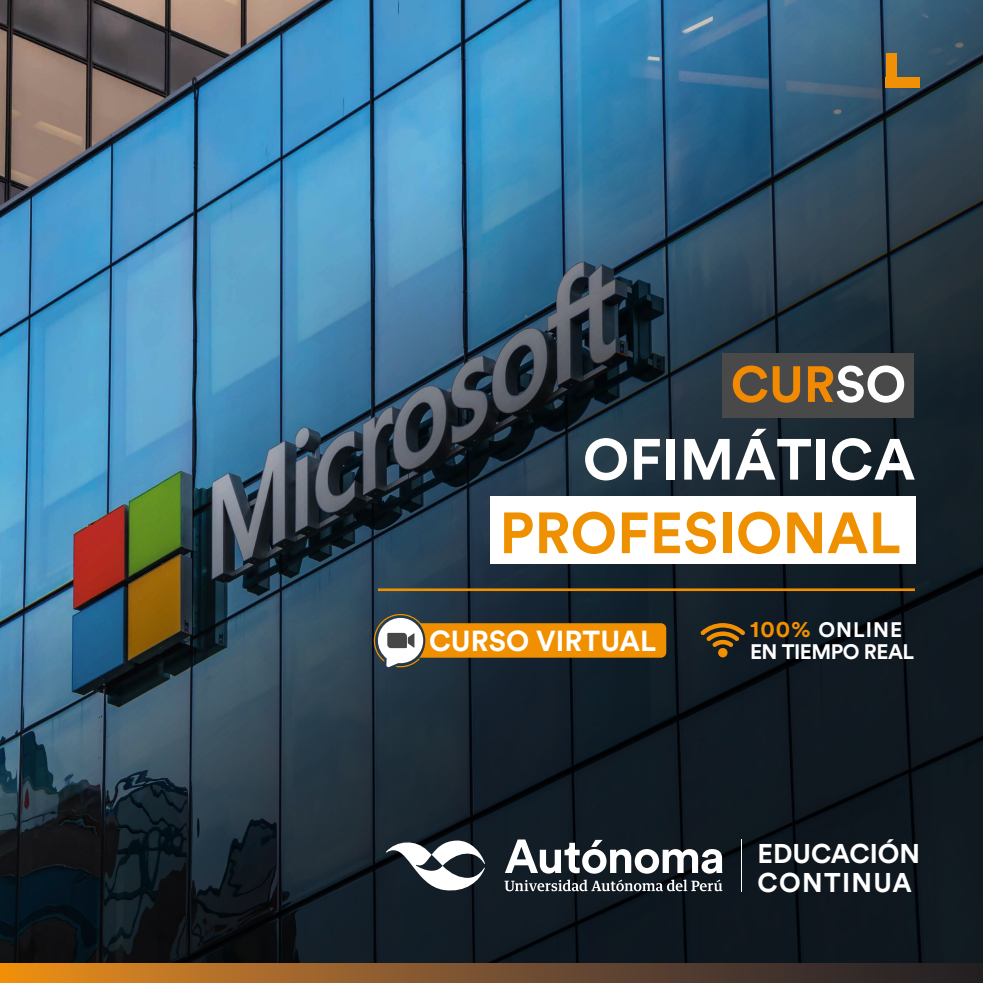
<style>
.page{position:relative;width:983px;height:983px;background:#fff}
.page>*{position:absolute;margin:0;border:0;box-sizing:border-box;transform-origin:0 0}
.t1{font:700 57.4px "Circular Std";letter-spacing:.005em;color:#ef9001}
.t2{font:700 57.4px "Circular Std";letter-spacing:.005em;color:#fff}
.t3{font:700 50.23px "Circular Std";color:#f18a00}
.t4{font:700 28.7px "Circular Std";color:#fff}
.t5{font:700 26.78px/28.7px "Circular Std";color:#fff}
.t6{font:700 20.82px/21.5px "Circular Std";letter-spacing:-.025em;color:#fff}
.s1{color:#fff}
.s2{font-size:23.1px;color:#f19000}
</style>
<div class="page">
<img style="left:0;top:0;width:983px;height:963px">
<div style="left:723px;top:353px;width:191px;height:64px;background:#4a494a"></div>
<div style="left:885px;top:77px;width:35px;height:11px;background:#f09006"></div>
<div style="left:885px;top:53px;width:11px;height:35px;background:#f09006"></div>
<svg style="left:385px;top:839px;width:100px;height:54px"></svg>
<svg style="left:504px;top:879px;width:218px;height:12px;background:#5a6066"></svg>
<svg style="left:505px;top:839px;width:217px;height:34px"></svg>
<hr style="left:741px;top:839px;width:1px;height:52px;background:#fff">
<hr style="left:378px;top:588px;width:537px;height:3px;background:#f09001">
<div style="left:491px;top:496px;width:425px;height:68px;background:#fff"></div>
<svg style="left:374px;top:614px;width:292px;height:53px;background:#a27329"></svg>
<svg style="left:700px;top:623px;width:45px;height:24px"></svg>
<div style="left:718px;top:648px;width:9px;height:9px;background:#f19000;border-radius:50%"></div>
<svg style="left:0;top:963px;width:983px;height:20px;background:#7d5229"></svg>
<h2 class="t3" style="left:731px;top:352px;width:177px">CUR<span class="s1">SO</span></h2>
<h1 class="t2" style="left:583px;top:422px;width:334px">OFIMÁTICA</h1>
<h1 class="t1" style="left:499px;top:496px;width:403px">PROFESIONAL</h1>
<h3 class="t4" style="left:429px;top:622px;width:228px">CURSO VIRTUAL</h3>
<p class="t6" style="left:750px;top:618px;width:166px"><span class="s2">100%</span> ONLINE<br>EN TIEMPO REAL</p>
<p class="t5" style="left:757px;top:838px;width:164px">EDUCACIÓN<br>CONTINUA</p>
</div>
